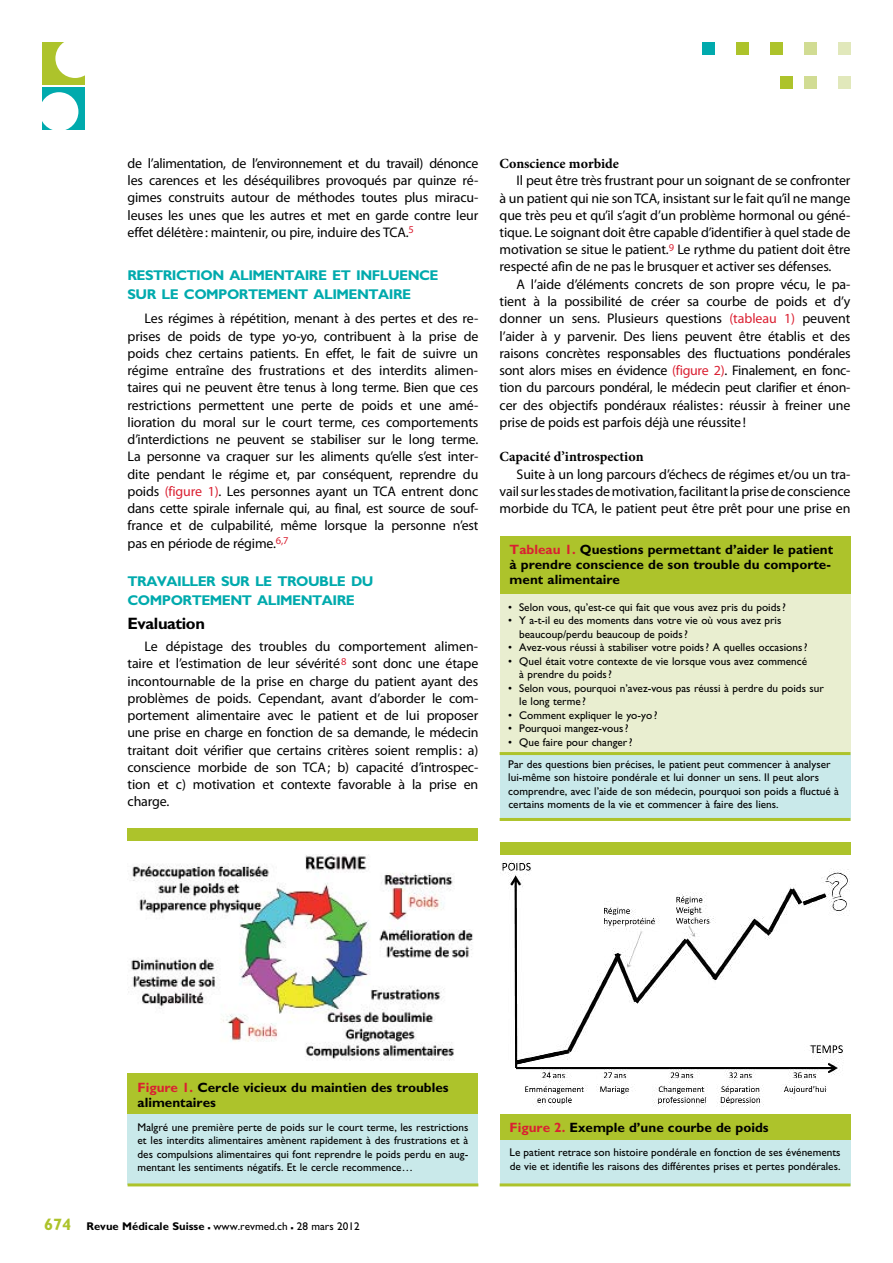
<style>
.page{position:relative;width:893px;height:1263px;background:#fff}
.page>*{position:absolute;margin:0;border:0;box-sizing:border-box;transform-origin:0 0}
.t1{font:700 16.5px "Gill Sans";letter-spacing:-.025em;color:#000}
.t2{font:700 14.1px/19.5px "Gill Sans";letter-spacing:-.035em;color:#00aaad}
.t3{font:13.95px/17.2px "Myriad Pro";letter-spacing:-.01em;color:#000;text-align:justify}
.t4{font:700 13.95px "Minion Pro";color:#000}
.t5{font:700 13.5px/15px "Gill Sans";color:#000}
.t6{font:11.25px/13.5px "Gill Sans";color:#000}
.s1{color:#da2032}
.s2{font-weight:700;font-size:16.5px;color:#adc32b}
.s3{font-weight:700}
.s4{font-weight:700;font-size:16.5px}
</style>
<div class="page">
<div style="left:838px;top:43px;width:12px;height:12px;background:#e1e8bb"></div>
<div style="left:804px;top:43px;width:12px;height:12px;background:#d1dc93"></div>
<div style="left:770px;top:43px;width:12px;height:12px;background:#adc32b"></div>
<div style="left:736px;top:43px;width:12px;height:12px;background:#adc32b"></div>
<div style="left:702px;top:43px;width:12px;height:12px;background:#00aaad"></div>
<div style="left:838px;top:77px;width:12px;height:12px;background:#e1e8bb"></div>
<div style="left:804px;top:77px;width:12px;height:12px;background:#d1dc93"></div>
<div style="left:780px;top:77px;width:13px;height:12px;background:#adc32b"></div>
<div style="left:43px;top:43px;width:42px;height:42px;background:#adc32b"></div>
<div style="left:55px;top:39px;width:40px;height:39px;background:#fff;border-radius:50%"></div>
<div style="left:43px;top:87px;width:42px;height:43px;background:#00aaad"></div>
<div style="left:40px;top:92px;width:38px;height:39px;background:#fff;border-radius:50%"></div>
<div style="left:500px;top:590px;width:350px;height:230px;background:#e9eed0"></div>
<div style="left:500px;top:754px;width:350px;height:66px;background:#c9e9ea"></div>
<hr style="left:500px;top:752px;width:350px;height:3px;background:#adc32b">
<hr style="left:500px;top:818px;width:350px;height:3px;background:#adc32b">
<div style="left:500px;top:536px;width:350px;height:57px;background:#adc32b"></div>
<div style="left:128px;top:1095px;width:350px;height:90px;background:#c9e9ea"></div>
<div style="left:128px;top:1074px;width:350px;height:40px;background:#adc32b"></div>
<div style="left:128px;top:828px;width:350px;height:13px;background:#adc32b"></div>
<hr style="left:128px;top:1183px;width:350px;height:3px;background:#adc32b">
<img style="left:131px;top:855px;width:342px;height:206px">
<img style="left:501px;top:860px;width:349px;height:246px">
<div style="left:500px;top:1121px;width:350px;height:64px;background:#c9e9ea"></div>
<div style="left:500px;top:1114px;width:350px;height:26px;background:#adc32b"></div>
<div style="left:500px;top:842px;width:350px;height:13px;background:#adc32b"></div>
<hr style="left:500px;top:1183px;width:350px;height:3px;background:#adc32b">
<p class="t3" style="left:128px;top:154px;width:352px">de l’alimentation, de l’environnement et du travail) dénonce les carences et les déséquilibres provoqués par quinze ré&shy;gimes construits autour de méthodes toutes plus miracu&shy;leuses les unes que les autres et met en garde contre leur effet délétère: maintenir, ou pire, induire des TCA.<sup>5</sup></p>
<p class="t2" style="left:128px;top:265px;width:313px">RESTRICTION ALIMENTAIRE ET INFLUENCE<br>SUR LE COMPORTEMENT ALIMENTAIRE</p>
<p class="t3" style="left:128px;top:310px;width:352px;text-indent:17px">Les régimes à répétition, menant à des pertes et des re&shy;prises de poids de type yo-yo, contribuent à la prise de poids chez certains patients. En effet, le fait de suivre un régime entraîne des frustrations et des interdits alimen&shy;taires qui ne peuvent être tenus à long terme. Bien que ces restrictions permettent une perte de poids et une amé&shy;lioration du moral sur le court terme, ces comportements d’interdictions ne peuvent se stabiliser sur le long terme.<br>La personne va craquer sur les aliments qu’elle s’est inter&shy;dite pendant le régime et, par conséquent, reprendre du poids <span class="s1">(figure 1)</span>. Les personnes ayant un TCA entrent donc dans cette spirale infernale qui, au final, est source de souf&shy;france et de culpabilité, même lorsque la personne n’est pas en période de régime.<sup>6,7</sup></p>
<p class="t2" style="left:128px;top:571px;width:248px">TRAVAILLER SUR LE TROUBLE DU<br>COMPORTEMENT ALIMENTAIRE</p>
<p class="t1" style="left:128px;top:614px;width:79px">Evaluation</p>
<p class="t3" style="left:128px;top:637px;width:352px;text-indent:17px">Le dépistage des troubles du comportement alimen&shy;taire et l’estimation de leur sévérité<sup>8</sup> sont donc une étape incontournable de la prise en charge du patient ayant des problèmes de poids. Cependant, avant d’aborder le com&shy;portement alimentaire avec le patient et de lui proposer une prise en charge en fonction de sa demande, le médecin traitant doit vérifier que certains critères soient remplis: a) conscience morbide de son TCA; b) capacité d’introspec&shy;tion et c) motivation et contexte favorable à la prise en charge.</p>
<p class="t4" style="left:500px;top:154px;width:121px">Conscience morbide</p>
<p class="t3" style="left:500px;top:172px;width:352px;text-indent:17px">Il peut être très frustrant pour un soignant de se confronter à un patient qui nie son TCA, insistant sur le fait qu’il ne mange que très peu et qu’il s’agit d’un problème hormonal ou géné&shy;tique. Le soignant doit être capable d’identifier à quel stade de motivation se situe le patient.<sup>9</sup> Le rythme du patient doit être respecté afin de ne pas le brusquer et activer ses défenses.</p>
<p class="t3" style="left:500px;top:275px;width:352px;text-indent:17px">A l’aide d’éléments concrets de son propre vécu, le pa&shy;tient à la possibilité de créer sa courbe de poids et d’y donner un sens. Plusieurs questions <span class="s1">(tableau 1)</span> peuvent l’aider à y parvenir. Des liens peuvent être établis et des raisons concrètes responsables des fluctuations pondérales sont alors mises en évidence <span class="s1">(figure 2)</span>. Finalement, en fonc&shy;tion du parcours pondéral, le médecin peut clarifier et énon&shy;cer des objectifs pondéraux réalistes: réussir à freiner une prise de poids est parfois déjà une réussite!</p>
<p class="t4" style="left:500px;top:447px;width:145px">Capacité d’introspection</p>
<p class="t3" style="left:500px;top:465px;width:352px;text-indent:17px">Suite à un long parcours d’échecs de régimes et/ou un tra&shy;vail sur les stades de motivation, facilitant la prise de conscience morbide du TCA, le patient peut être prêt pour une prise en</p>
<p class="t5" style="left:510px;top:541px;width:325px"><span class="s1">Tableau 1.</span> Questions permettant d’aider le patient à prendre conscience de son trouble du comporte&shy;ment alimentaire</p>
<p class="t6" style="left:508px;top:600px;width:279px">• Selon vous, qu’est-ce qui fait que vous avez pris du poids?</p>
<p class="t6" style="left:519px;top:614px;width:264px;text-indent:-11px">• Y a-t-il eu des moments dans votre vie où vous avez pris beaucoup/perdu beaucoup de poids?</p>
<p class="t6" style="left:508px;top:641px;width:301px">• Avez-vous réussi à stabiliser votre poids? A quelles occasions?</p>
<p class="t6" style="left:519px;top:654px;width:289px;text-indent:-11px">• Quel était votre contexte de vie lorsque vous avez commencé à prendre du poids?</p>
<p class="t6" style="left:519px;top:681px;width:306px;text-indent:-11px">• Selon vous, pourquoi n’avez-vous pas réussi à perdre du poids sur le long terme ?</p>
<p class="t6" style="left:508px;top:708px;width:151px">• Comment expliquer le yo-yo?</p>
<p class="t6" style="left:508px;top:722px;width:122px">• Pourquoi mangez-vous?</p>
<p class="t6" style="left:508px;top:731px;width:324px;line-height:22px">• Que faire pour changer?<br>Par des questions bien précises, le patient peut commencer à analyser</p>
<p class="t6" style="left:508px;top:771px;width:332px">lui-même son histoire pondérale et lui donner un sens. Il peut alors comprendre, avec l’aide de son médecin, pourquoi son poids a fluctué à certains moments de la vie et commencer à faire des liens.</p>
<p class="t5" style="left:138px;top:1079px;width:313px"><span class="s1">Figure 1.</span> Cercle vicieux du maintien des troubles alimentaires</p>
<p class="t6" style="left:138px;top:1120px;width:332px;text-align:justify">Malgré une première perte de poids sur le court terme, les restrictions et les interdits alimentaires amènent rapidement à des frustrations et à des compulsions alimentaires qui font reprendre le poids perdu en aug&shy;mentant les sentiments négatifs. Et le cercle recommence…</p>
<p class="t5" style="left:510px;top:1120px;width:261px"><span class="s1">Figure 2.</span> Exemple d’une courbe de poids</p>
<p class="t6" style="left:510px;top:1146px;width:332px">Le patient retrace son histoire pondérale en fonction de ses événements de vie et identifie les raisons des différentes prises et pertes pondérales.</p>
<p class="t6" style="left:44px;top:1219px;width:317px"><span class="s2">674</span> <span class="s3">Revue Médicale Suisse</span> <span class="s4">–</span> www.revmed.ch <span class="s4">–</span> 28 mars 2012</p>
</div>
